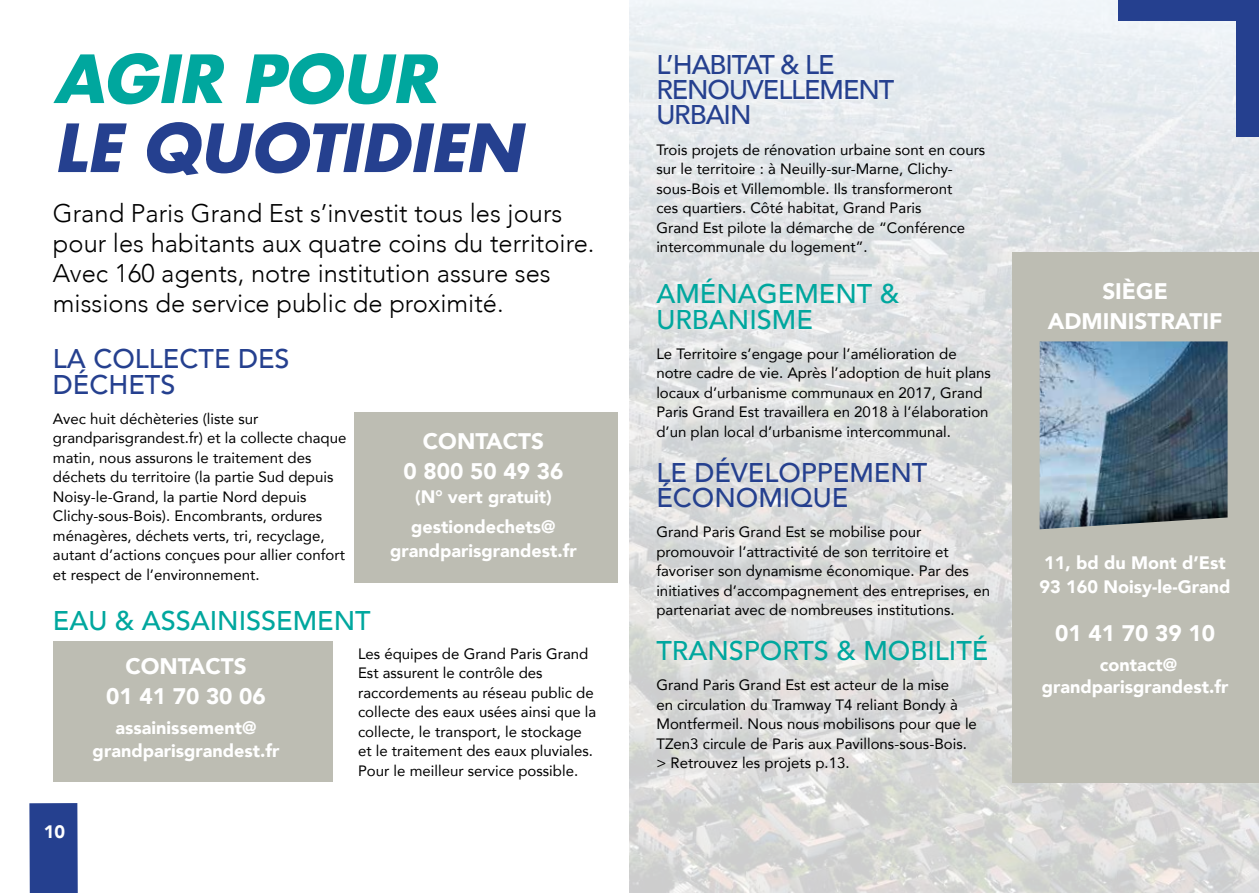
<style>
.page{position:relative;width:1259px;height:893px;background:#fff}
.page>*{position:absolute;margin:0;border:0;box-sizing:border-box;transform-origin:0 0}
.t1{font:italic 700 64.5px "Futura";color:#25408f}
.t2{font:italic 700 64.5px "Futura";color:#00a79e}
.t3{font:500 27px/25.5px "Avenir";color:#00a79e}
.t4{font:500 27px/25.5px "Avenir";color:#25408f}
.t5{font:500 27px/25.5px "Avenir";letter-spacing:-.04em;color:#25408f}
.t6{font:300 25.5px/30px "Avenir";color:#000}
.t7{font:900 22.5px/30px "Avenir";color:#fff;text-align:center}
.t8{font:900 18px/22.5px "Avenir";color:#fff}
.t9{font:15px/19.5px "Avenir";color:#000}
</style>
<div class="page">
<img style="left:629px;top:0;width:630px;height:893px">
<div style="left:29px;top:803px;width:49px;height:90px;background:#25408f"></div>
<div style="left:1118px;top:0;width:141px;height:21px;background:#25408f"></div>
<div style="left:354px;top:412px;width:263px;height:171px;background:#bdbdb3"></div>
<div style="left:1236px;top:0;width:23px;height:137px;background:#25408f"></div>
<div style="left:53px;top:641px;width:279px;height:141px;background:#bdbdb3"></div>
<div style="left:1012px;top:252px;width:247px;height:530px;background:#bdbdb3"></div>
<img style="left:1039px;top:341px;width:188px;height:188px">
<h1 class="t2" style="left:53px;top:32px;width:402px">AGIR POUR</h1>
<h1 class="t1" style="left:53px;top:101px;width:487px">LE QUOTIDIEN</h1>
<h3 class="t6" style="left:53px;top:198px;width:543px">Grand Paris Grand Est s’investit tous les jours pour les habitants aux quatre coins du territoire.<br>Avec 160 agents, notre institution assure ses missions de service public de proximité.</h3>
<h2 class="t4" style="left:53px;top:345px;width:238px">LA COLLECTE DES<br>DÉCHETS</h2>
<p class="t9" style="left:53px;top:409px;width:295px">Avec huit déchèteries (liste sur grandparisgrandest.fr) et la collecte chaque matin, nous assurons le traitement des déchets du territoire (la partie Sud depuis Noisy-le-Grand, la partie Nord depuis Clichy-sous-Bois). Encombrants, ordures ménagères, déchets verts, tri, recyclage, autant d’actions conçues pour allier confort et respect de l’environnement.</p>
<h2 class="t3" style="left:53px;top:606px;width:319px">EAU &amp; ASSAINISSEMENT</h2>
<h3 class="t7" style="left:403px;top:426px;width:161px">CONTACTS<br>0 800 50 49 36</h3>
<p class="t8" style="left:411px;top:481px;width:146px;line-height:30px">(N° vert gratuit) gestiondechets@</p>
<p class="t8" style="left:390px;top:539px;width:188px">grandparisgrandest.fr</p>
<p class="t8" style="left:44px;top:820px;width:23px">10</p>
<h3 class="t7" style="left:106px;top:651px;width:161px">CONTACTS<br>01 41 70 30 06</h3>
<p class="t8" style="left:93px;top:716px;width:188px;text-align:center">assainissement@ grandparisgrandest.fr</p>
<p class="t9" style="left:358px;top:643px;width:240px">Les équipes de Grand Paris Grand Est assurent le contrôle des raccordements au réseau public de collecte des eaux usées ainsi que la collecte, le transport, le stockage et le traitement des eaux pluviales.<br>Pour le meilleur service possible.</p>
<h2 class="t5" style="left:656px;top:50px;width:239px">L’HABITAT &amp; LE<br>RENOUVELLEMENT<br>URBAIN</h2>
<p class="t9" style="left:656px;top:139px;width:330px">Trois projets de rénovation urbaine sont en cours sur le territoire : à Neuilly-sur-Marne, Clichy&shy;sous-Bois et Villemomble. Ils transformeront<br>ces quartiers. Côté habitat, Grand Paris<br>Grand Est pilote la démarche de “Conférence intercommunale du logement”.</p>
<h2 class="t3" style="left:656px;top:279px;width:244px">AMÉNAGEMENT &amp;<br>URBANISME</h2>
<p class="t9" style="left:656px;top:343px;width:336px">Le Territoire s’engage pour l’amélioration de notre cadre de vie. Après l’adoption de huit plans locaux d’urbanisme communaux en 2017, Grand Paris Grand Est travaillera en 2018 à l’élaboration d’un plan local d’urbanisme intercommunal.</p>
<h2 class="t4" style="left:656px;top:458px;width:272px">LE DÉVELOPPEMENT<br>ÉCONOMIQUE</h2>
<p class="t9" style="left:656px;top:522px;width:335px">Grand Paris Grand Est se mobilise pour promouvoir l’attractivité de son territoire et favoriser son dynamisme économique. Par des initiatives d’accompagnement des entreprises, en partenariat avec de nombreuses institutions.</p>
<h2 class="t3" style="left:656px;top:636px;width:333px">TRANSPORTS &amp; MOBILITÉ</h2>
<p class="t9" style="left:656px;top:675px;width:322px">Grand Paris Grand Est est acteur de la mise<br>en circulation du Tramway T4 reliant Bondy à Montfermeil. Nous nous mobilisons pour que le TZen3 circule de Paris aux Pavillons-sous-Bois. &gt; Retrouvez les projets p.13.</p>
<h3 class="t7" style="left:1047px;top:275px;width:176px">SIÈGE<br>ADMINISTRATIF</h3>
<p class="t8" style="left:1039px;top:550px;width:192px;line-height:24px">11, bd du Mont d’Est<br>93 160 Noisy-le-Grand</p>
<h3 class="t7" style="left:1055px;top:617px;width:161px">01 41 70 39 10</h3>
<p class="t8" style="left:1041px;top:653px;width:188px;text-align:center">contact@ grandparisgrandest.fr</p>
</div>
